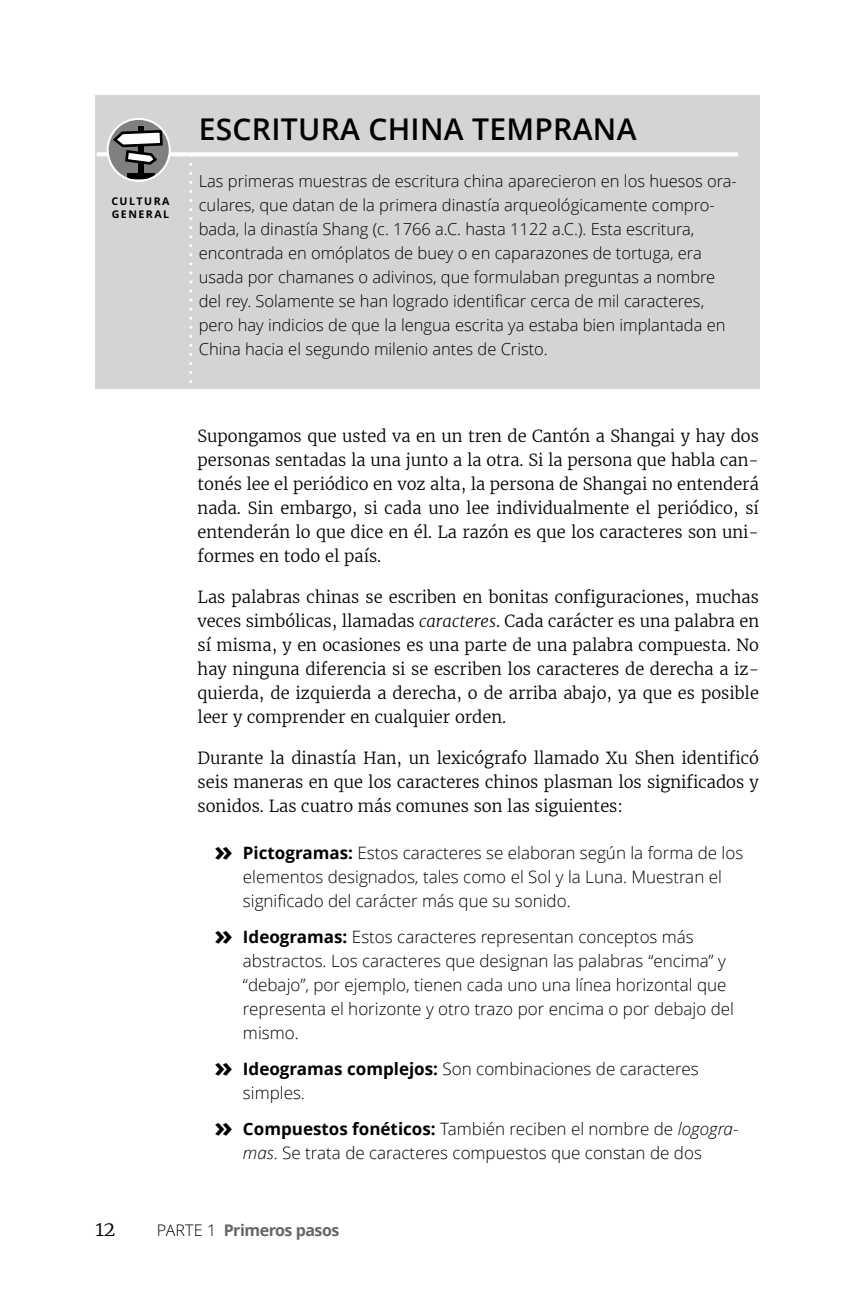
<style>
.page{position:relative;width:851px;height:1301px;background:#fff}
.page>*{position:absolute;margin:0;border:0;box-sizing:border-box;transform-origin:0 0}
.t1{font:30px "Open Sans Semibold EB";letter-spacing:.01em;color:#000}
.t2{font:20px "Merriweather Light EB";color:#000}
.t3{font:17px/24px "Open Sans Light EB";color:#000}
.t4{font:16.4px/24px "Merriweather Light EB";color:#000;text-align:justify}
.t5{font:16.4px/24px "Open Sans Light EB";color:#000}
.t6{font:16px "Open Sans Bold EB";letter-spacing:-.03em;color:#666}
.t7{font:10.6px/12.8px "Open Sans Bold EB";letter-spacing:.14em;color:#000}
.s1{font-family:"Merriweather Light It EB"}
.s2{font-family:"Open Sans Bold EB";font-size:28px}
.s3{font-family:"Open Sans Bold EB"}
.s4{font-family:"Open Sans Light Italic EB"}
.s5{font-family:"Open Sans Light EB";color:#000}
</style>
<div class="page">
<div style="left:95px;top:95px;width:664px;height:294px;background:#d4d4d4"></div>
<svg style="left:189px;top:164px;width:3px;height:219px"></svg>
<svg style="left:97px;top:152px;width:640px;height:4px;background:#fbfbfb"></svg>
<svg style="left:108px;top:119px;width:60px;height:61px"></svg>
<div style="left:107px;top:118px;width:64px;height:64px;border:2px solid #fff;border-radius:50%"></div>
<p class="t7" style="left:111px;top:195px;width:60px">CULTURA<br>GENERAL</p>
<h1 class="t1" style="left:199px;top:112px;width:439px">ESCRITURA CHINA TEMPRANA</h1>
<p class="t5" style="left:199px;top:169px;width:539px">las primeras muestras de escritura china aparecieron en los huesos ora&shy;culares, que datan de la primera dinastía arqueológicamente compro&shy;bada, la dinastía Shang (c . 1766 a .C . hasta 1122 a .C .) . Esta escritura, encontrada en omóplatos de buey o en caparazones de tortuga, era usada por chamanes o adivinos, que formulaban preguntas a nombre del rey . Solamente se han logrado identificar cerca de mil caracteres, pero hay indicios de que la lengua escrita ya estaba bien implantada en China hacia el segundo milenio antes de Cristo .</p>
<p class="t4" style="left:197px;top:424px;width:562px">Supongamos que usted va en un tren de Cantón a Shangai y hay dos personas sentadas la una junto a la otra. Si la persona que habla can&shy;tonés lee el periódico en voz alta, la persona de Shangai no entenderá nada. Sin embargo, si cada uno lee individualmente el periódico, sí entenderán lo que dice en él. La razón es que los caracteres son uni&shy;formes en todo el país.</p>
<p class="t4" style="left:197px;top:585px;width:562px">Las palabras chinas se escriben en bonitas configuraciones, muchas veces simbólicas, llamadas <span class="s1">caracteres</span>. Cada carácter es una palabra en sí misma, y en ocasiones es una parte de una palabra compuesta. No hay ninguna diferencia si se escriben los caracteres de derecha a iz&shy;quierda, de izquierda a derecha, o de arriba abajo, ya que es posible leer y comprender en cualquier orden.</p>
<p class="t4" style="left:197px;top:746px;width:562px">Durante la dinastía Han, un lexicógrafo llamado Xu Shen identificó seis maneras en que los caracteres chinos plasman los significados y sonidos. Las cuatro más comunes son las siguientes:</p>
<p class="t3" style="left:243px;top:841px;width:501px;text-indent:-29px"><span class="s2">»</span> <span class="s3">Pictogramas:</span> Estos caracteres se elaboran según la forma de los elementos designados, tales como el Sol y la luna . Muestran el significado del carácter más que su sonido.</p>
<p class="t3" style="left:243px;top:925px;width:492px;text-indent:-29px"><span class="s2">»</span> <span class="s3">Ideogramas:</span> Estos caracteres representan conceptos más abstractos . los caracteres que designan las palabras “encima” y “debajo”, por ejemplo, tienen cada uno una línea horizontal que representa el horizonte y otro trazo por encima o por debajo del mismo .</p>
<p class="t3" style="left:243px;top:1057px;width:457px;text-indent:-29px"><span class="s2">»</span> <span class="s3">Ideogramas complejos:</span> Son combinaciones de caracteres simples .</p>
<p class="t3" style="left:214px;top:1117px;width:525px;text-align:center"><span class="s2">»</span> <span class="s3">Compuestos fonéticos:</span> también reciben el nombre de <span class="s4">logogra&shy;mas</span> . Se trata de caracteres compuestos que constan de dos</p>
<p class="t2" style="left:95px;top:1218px;width:21px">12</p>
<p class="t6" style="left:157px;top:1221px;width:184px"><span class="s5">paRtE 1</span> Primeros pasos</p>
</div>
